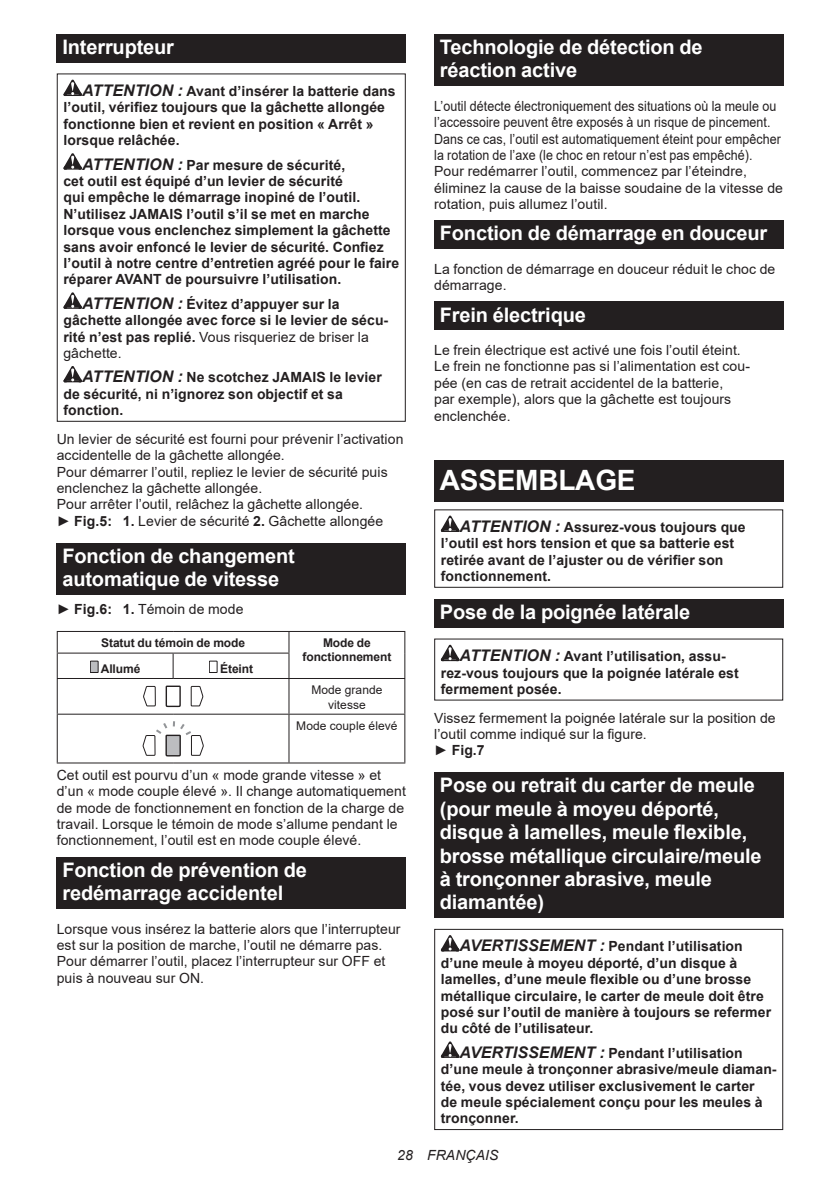
<style>
.page{position:relative;width:840px;height:1191px;background:#fff}
.page>*{position:absolute;margin:0;border:0;box-sizing:border-box;transform-origin:0 0}
.t1{font:700 28px "Arial";letter-spacing:-.01em;color:#fff}
.t2{font:700 20px/23.4px "Arial";letter-spacing:-.01em;color:#fff}
.t3{font:700 14px/16.4px "Arial";letter-spacing:.005em;color:#231f20}
.t4{font:14px/16.4px "Arial";letter-spacing:.005em;color:#231f20}
.t5{font:14px/16.4px "Arial";letter-spacing:.005em;color:#231f20;scale:.89 1}
.t6{font:italic 14px "Arial";letter-spacing:.005em;color:#231f20}
.t7{font:700 12px/14px "Arial";letter-spacing:-.01em;color:#231f20;text-align:center}
.t8{font:12px/14px "Arial";letter-spacing:.005em;color:#231f20;text-align:center}
.s1{font-style:italic;font-size:16px}
.s2{font-weight:400}
.s3{font-weight:700}
</style>
<div class="page">
<div style="left:57px;top:34px;width:348px;height:29px;background:#231f20"></div>
<svg style="left:63px;top:80px;width:19px;height:16px"></svg>
<svg style="left:63px;top:153px;width:19px;height:17px"></svg>
<svg style="left:63px;top:292px;width:19px;height:17px"></svg>
<svg style="left:63px;top:366px;width:19px;height:16px"></svg>
<div style="left:57px;top:73px;width:348px;height:349px;border:1px solid #231f20"></div>
<div style="left:57px;top:543px;width:348px;height:52px;background:#231f20"></div>
<hr style="left:57px;top:631px;width:116px;height:1px;background:#231f20">
<hr style="left:173px;top:631px;width:116px;height:1px;background:#231f20">
<hr style="left:289px;top:631px;width:116px;height:1px;background:#231f20">
<hr style="left:57px;top:652px;width:116px;height:1px;background:#231f20">
<svg style="left:57px;top:632px;width:1px;height:46px"></svg>
<hr style="left:173px;top:652px;width:116px;height:1px;background:#231f20">
<svg style="left:172px;top:653px;width:1px;height:25px"></svg>
<svg style="left:288px;top:632px;width:1px;height:46px"></svg>
<svg style="left:404px;top:632px;width:1px;height:46px"></svg>
<hr style="left:57px;top:678px;width:116px;height:1px;background:#231f20">
<hr style="left:57px;top:679px;width:1px;height:34px;background:#231f20">
<hr style="left:173px;top:678px;width:116px;height:1px;background:#231f20">
<hr style="left:289px;top:678px;width:116px;height:1px;background:#231f20">
<hr style="left:288px;top:679px;width:1px;height:34px;background:#231f20">
<hr style="left:404px;top:679px;width:1px;height:34px;background:#231f20">
<hr style="left:57px;top:713px;width:116px;height:1px;background:#231f20">
<hr style="left:57px;top:714px;width:1px;height:48px;background:#231f20">
<hr style="left:173px;top:713px;width:116px;height:1px;background:#231f20">
<hr style="left:289px;top:713px;width:116px;height:1px;background:#231f20">
<hr style="left:288px;top:714px;width:1px;height:48px;background:#231f20">
<hr style="left:404px;top:714px;width:1px;height:48px;background:#231f20">
<hr style="left:57px;top:762px;width:116px;height:1px;background:#231f20">
<hr style="left:173px;top:762px;width:116px;height:1px;background:#231f20">
<hr style="left:289px;top:762px;width:116px;height:1px;background:#231f20">
<svg style="left:90px;top:661px;width:8px;height:12px"></svg>
<svg style="left:209px;top:661px;width:8px;height:12px"></svg>
<svg style="left:143px;top:685px;width:13px;height:22px"></svg>
<svg style="left:190px;top:685px;width:13px;height:21px"></svg>
<svg style="left:165px;top:685px;width:16px;height:23px"></svg>
<svg style="left:142px;top:721px;width:62px;height:36px"></svg>
<div style="left:57px;top:856px;width:348px;height:52px;background:#231f20"></div>
<div style="left:434px;top:34px;width:348px;height:52px;background:#231f20"></div>
<div style="left:434px;top:220px;width:348px;height:29px;background:#231f20"></div>
<div style="left:434px;top:302px;width:348px;height:28px;background:#231f20"></div>
<div style="left:434px;top:460px;width:348px;height:41px;background:#231f20"></div>
<svg style="left:440px;top:515px;width:19px;height:17px"></svg>
<div style="left:434px;top:509px;width:348px;height:79px;border:1px solid #231f20"></div>
<div style="left:434px;top:599px;width:348px;height:28px;background:#231f20"></div>
<svg style="left:440px;top:645px;width:19px;height:16px"></svg>
<div style="left:434px;top:772px;width:348px;height:146px;background:#231f20"></div>
<svg style="left:440px;top:935px;width:19px;height:16px"></svg>
<svg style="left:440px;top:1041px;width:19px;height:16px"></svg>
<div style="left:434px;top:929px;width:348px;height:201px;border:1px solid #231f20"></div>
<h2 class="t2" style="left:62px;top:36px;width:113px">Interrupteur</h2>
<p class="t3" style="left:63px;top:83px;width:333px;text-indent:19px"><span class="s1">ATTENTION :</span> Avant d’insérer la batterie dans l’outil, vérifiez toujours que la gâchette allongée fonctionne bien et revient en position « Arrêt » lorsque relâchée.</p>
<p class="t3" style="left:63px;top:157px;width:337px;text-indent:19px"><span class="s1">ATTENTION :</span> Par mesure de sécurité,<br>cet outil est équipé d’un levier de sécurité<br>qui empêche le démarrage inopiné de l’outil.<br>N’utilisez JAMAIS l’outil s’il se met en marche lorsque vous enclenchez simplement la gâchette sans avoir enfoncé le levier de sécurité. Confiez l’outil à notre centre d’entretien agréé pour le faire réparer AVANT de poursuivre l’utilisation.</p>
<p class="t3" style="left:63px;top:296px;width:326px;text-indent:19px"><span class="s1">ATTENTION :</span> Évitez d’appuyer sur la gâchette allongée avec force si le levier de sécu&shy;rité n’est pas replié. <span class="s2">Vous risqueriez de briser la gâchette.</span></p>
<p class="t3" style="left:63px;top:369px;width:320px;text-indent:19px"><span class="s1">ATTENTION :</span> Ne scotchez JAMAIS le levier de sécurité, ni n’ignorez son objectif et sa fonction.</p>
<p class="t4" style="left:57px;top:430px;width:348px">Un levier de sécurité est fourni pour prévenir l’activation accidentelle de la gâchette allongée.<br>Pour démarrer l’outil, repliez le levier de sécurité puis enclenchez la gâchette allongée.<br>Pour arrêter l’outil, relâchez la gâchette allongée.<br>► <span class="s3">Fig.5: 1.</span> Levier de sécurité <span class="s3">2.</span> Gâchette allongée</p>
<h2 class="t2" style="left:62px;top:544px;width:234px">Fonction de changement automatique de vitesse</h2>
<p class="t4" style="left:57px;top:601px;width:188px">► <span class="s3">Fig.6: 1.</span> Témoin de mode</p>
<p class="t7" style="left:101px;top:636px;width:145px">Statut du témoin de mode</p>
<p class="t7" style="left:302px;top:636px;width:90px">Mode de fonctionnement</p>
<p class="t7" style="left:101px;top:661px;width:41px">Allumé</p>
<p class="t7" style="left:220px;top:661px;width:34px">Éteint</p>
<p class="t8" style="left:311px;top:683px;width:73px">Mode grande vitesse</p>
<p class="t8" style="left:296px;top:719px;width:103px">Mode couple élevé</p>
<p class="t4" style="left:57px;top:766px;width:350px">Cet outil est pourvu d’un « mode grande vitesse » et d’un « mode couple élevé ». Il change automatiquement de mode de fonctionnement en fonction de la charge de travail. Lorsque le témoin de mode s’allume pendant le fonctionnement, l’outil est en mode couple élevé.</p>
<h2 class="t2" style="left:62px;top:858px;width:246px">Fonction de prévention de redémarrage accidentel</h2>
<p class="t4" style="left:57px;top:920px;width:345px">Lorsque vous insérez la batterie alors que l’interrupteur est sur la position de marche, l’outil ne démarre pas.<br>Pour démarrer l’outil, placez l’interrupteur sur OFF et puis à nouveau sur ON.</p>
<h2 class="t2" style="left:439px;top:36px;width:264px">Technologie de détection de réaction active</h2>
<p class="t5" style="left:434px;top:98px;width:393px">L’outil détecte électroniquement des situations où la meule ou l’accessoire peuvent être exposés à un risque de pincement.<br>Dans ce cas, l’outil est automatiquement éteint pour empêcher la rotation de l’axe (le choc en retour n’est pas empêché).<br>Pour redémarrer l’outil, commencez par l’éteindre, éliminez la cause de la baisse soudaine de la vitesse de rotation, puis allumez l’outil.</p>
<h2 class="t2" style="left:439px;top:222px;width:329px">Fonction de démarrage en douceur</h2>
<p class="t4" style="left:434px;top:261px;width:342px">La fonction de démarrage en douceur réduit le choc de démarrage.</p>
<h2 class="t2" style="left:439px;top:303px;width:147px">Frein électrique</h2>
<p class="t4" style="left:434px;top:342px;width:317px">Le frein électrique est activé une fois l’outil éteint.<br>Le frein ne fonctionne pas si l’alimentation est cou&shy;pée (en cas de retrait accidentel de la batterie,<br>par exemple), alors que la gâchette est toujours enclenchée.</p>
<h1 class="t1" style="left:439px;top:460px;width:197px">ASSEMBLAGE</h1>
<p class="t3" style="left:440px;top:519px;width:306px;text-indent:19px"><span class="s1">ATTENTION :</span> Assurez-vous toujours que l’outil est hors tension et que sa batterie est retirée avant de l’ajuster ou de vérifier son fonctionnement.</p>
<h2 class="t2" style="left:439px;top:600px;width:252px">Pose de la poignée latérale</h2>
<p class="t3" style="left:440px;top:648px;width:299px;text-indent:19px"><span class="s1">ATTENTION :</span> Avant l’utilisation, assu&shy;rez-vous toujours que la poignée latérale est fermement posée.</p>
<p class="t4" style="left:434px;top:709px;width:343px">Vissez fermement la poignée latérale sur la position de l’outil comme indiqué sur la figure.<br>► <span class="s3">Fig.7</span></p>
<h2 class="t2" style="left:439px;top:774px;width:323px">Pose ou retrait du carter de meule (pour meule à moyeu déporté, disque à lamelles, meule flexible, brosse métallique circulaire/meule à tronçonner abrasive, meule diamantée)</h2>
<p class="t3" style="left:440px;top:938px;width:331px;text-indent:19px"><span class="s1">AVERTISSEMENT :</span> Pendant l’utilisation d’une meule à moyeu déporté, d’un disque à lamelles, d’une meule flexible ou d’une brosse métallique circulaire, le carter de meule doit être posé sur l’outil de manière à toujours se refermer du côté de l’utilisateur.</p>
<p class="t3" style="left:440px;top:1044px;width:337px;text-indent:19px"><span class="s1">AVERTISSEMENT :</span> Pendant l’utilisation d’une meule à tronçonner abrasive/meule diaman&shy;tée, vous devez utiliser exclusivement le carter<br>de meule spécialement conçu pour les meules à tronçonner.</p>
<p class="t6" style="left:397px;top:1146px;width:103px">28 FRANÇAIS</p>
</div>
